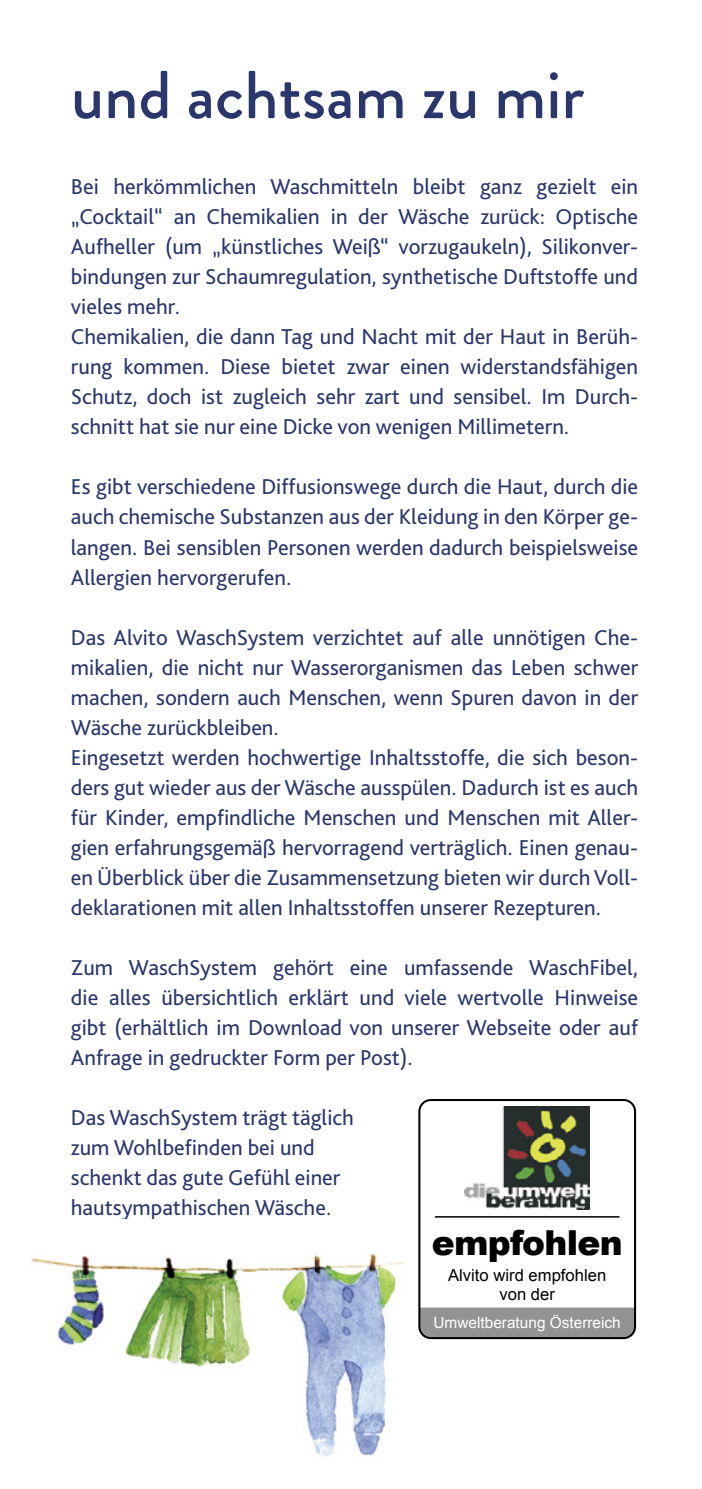
<style>
.page{position:relative;width:702px;height:1489px;background:#fff}
.page>*{position:absolute;margin:0;border:0;box-sizing:border-box;transform-origin:0 0}
.t1{font:500 67.5px "Brandon Grotesque";color:#2a376c}
.t2{font:900 34.5px "Arial";letter-spacing:-.02em;color:#000}
.t3{font:22.5px/30px "Bliss Pro";color:#2a376c}
.t4{font:16.75px/19px "Arial";color:#000;text-align:center}
.t5{font:15.5px "Arial";color:#fff}
</style>
<div class="page">
<img style="left:31px;top:1253px;width:371px;height:204px">
<div style="left:419px;top:1099px;width:215px;height:238px;background:#939393;border-radius:11px"></div>
<div style="left:421px;top:1101px;width:212px;height:206px;background:#fff"></div>
<div style="left:418px;top:1098px;width:218px;height:240px;border:2px solid #000;border-radius:11px"></div>
<img style="left:464px;top:1106px;width:125px;height:103px">
<hr style="left:435px;top:1215px;width:184px;height:2px;background:#000">
<h1 class="t1" style="left:71px;top:48px;width:514px">und achtsam zu mir</h1>
<p class="t3" style="left:71px;top:172px;width:568px">Bei herkömmlichen Waschmitteln bleibt ganz gezielt ein „Cocktail“ an Chemikalien in der Wäsche zurück: Optische Aufheller (um „künstliches Weiß“ vorzugaukeln), Silikonver&shy;bindungen zur Schaumregulation, synthetische Duftstoffe und vieles mehr.<br>Chemikalien, die dann Tag und Nacht mit der Haut in Berüh&shy;rung kommen. Diese bietet zwar einen widerstandsfähigen Schutz, doch ist zugleich sehr zart und sensibel. Im Durch&shy;schnitt hat sie nur eine Dicke von wenigen Millimetern.</p>
<p class="t3" style="left:71px;top:472px;width:568px;text-align:justify">Es gibt verschiedene Diffusionswege durch die Haut, durch die auch chemische Substanzen aus der Kleidung in den Körper ge&shy;langen. Bei sensiblen Personen werden dadurch beispielsweise Allergien hervorgerufen.</p>
<p class="t3" style="left:71px;top:622px;width:568px">Das Alvito WaschSystem verzichtet auf alle unnötigen Che&shy;mikalien, die nicht nur Wasserorganismen das Leben schwer machen, sondern auch Menschen, wenn Spuren davon in der Wäsche zurückbleiben.<br>Eingesetzt werden hochwertige Inhaltsstoffe, die sich beson&shy;ders gut wieder aus der Wäsche ausspülen. Dadurch ist es auch für Kinder, empfindliche Menschen und Menschen mit Aller&shy;gien erfahrungsgemäß hervorragend verträglich. Einen genau&shy;en Überblick über die Zusammensetzung bieten wir durch Voll&shy;deklarationen mit allen Inhaltsstoffen unserer Rezepturen.</p>
<p class="t3" style="left:71px;top:952px;width:568px;text-align:justify">Zum WaschSystem gehört eine umfassende WaschFibel, die alles übersichtlich erklärt und viele wertvolle Hinweise gibt (erhältlich im Download von unserer Webseite oder auf Anfrage in gedruckter Form per Post).</p>
<p class="t3" style="left:71px;top:1102px;width:284px">Das WaschSystem trägt täglich zum Wohlbefinden bei und schenkt das gute Gefühl einer hautsympathischen Wäsche.</p>
<h2 class="t2" style="left:431px;top:1217px;width:192px">empfohlen</h2>
<p class="t4" style="left:448px;top:1265px;width:159px">Alvito wird empfohlen von der</p>
<p class="t5" style="left:433px;top:1311px;width:189px">Umweltberatung Österreich</p>
</div>
